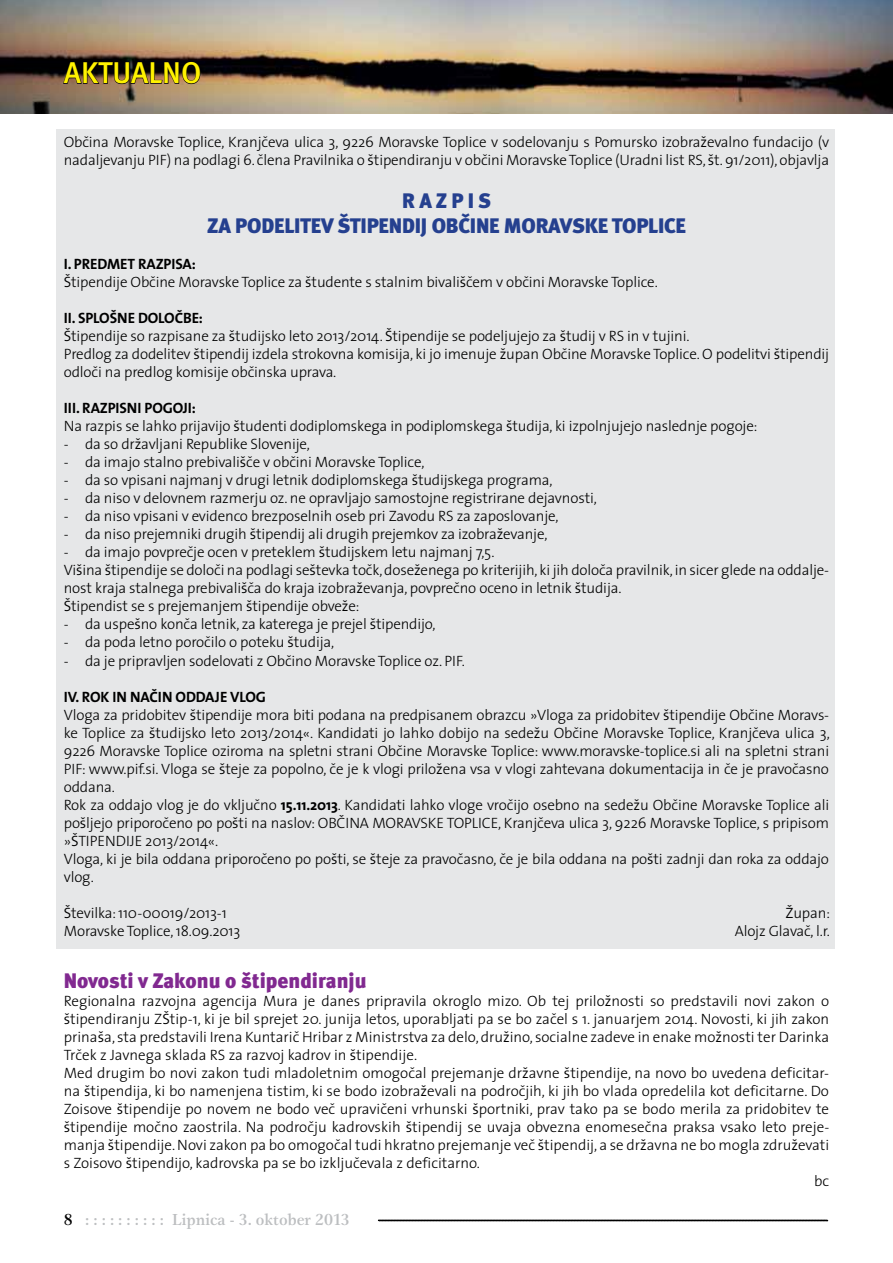
<style>
.page{position:relative;width:893px;height:1263px;background:#fff}
.page>*{position:absolute;margin:0;border:0;box-sizing:border-box;transform-origin:0 0}
.t1{font:30px "Meta Medium CE";color:#fff200}
.t2{font:21px/25.2px "Meta Black CELF";letter-spacing:-.01em;color:#25408f;text-align:center}
.t3{font:21px "Meta Black CELF";color:#812990}
.t4{font:500 16.5px "Gamma Itc TEE";color:#bcbec0}
.t5{font:300 15px/18px "The Sans OT";letter-spacing:-.01em;color:#000}
.t6{font:700 15px "The Sans OT";letter-spacing:-.01em;color:#000}
.s1{font-weight:700}
.s2{color:#000}
</style>
<div class="page">
<img style="left:0;top:0;width:893px;height:114px">
<svg style="left:378px;top:1219px;width:450px;height:2px"></svg>
<svg style="left:63px;top:0;width:138px;height:84px;background:#847565"></svg>
<div style="left:56px;top:130px;width:779px;height:819px;background:#e6e7e8"></div>
<h1 class="t1" style="left:64px;top:54px;width:139px">AKTUALNO</h1>
<p class="t5" style="left:64px;top:132px;width:767px">Občina Moravske Toplice, Kranjčeva ulica 3, 9226 Moravske Toplice v sodelovanju s Pomursko izobraževalno fundacijo (v nadaljevanju PIF) na podlagi 6. člena Pravilnika o štipendiranju v občini Moravske Toplice (Uradni list RS, št. 91/2011), objavlja</p>
<h2 class="t2" style="left:207px;top:188px;width:480px">R A Z P I S<br>ZA PODELITEV ŠTIPENDIJ OBČINE MORAVSKE TOPLICE</h2>
<p class="t6" style="left:64px;top:252px;width:134px">I. PREDMET RAZPISA:</p>
<p class="t5" style="left:64px;top:273px;width:595px">Štipendije Občine Moravske Toplice za študente s stalnim bivališčem v občini Moravske Toplice.</p>
<p class="t6" style="left:64px;top:306px;width:141px">II. SPLOŠNE DOLOČBE:</p>
<p class="t5" style="left:64px;top:327px;width:767px">Štipendije so razpisane za študijsko leto 2013/2014. Štipendije se podeljujejo za študij v RS in v tujini.<br>Predlog za dodelitev štipendij izdela strokovna komisija, ki jo imenuje župan Občine Moravske Toplice. O podelitvi štipendij odloči na predlog komisije občinska uprava.</p>
<p class="t6" style="left:64px;top:396px;width:134px">III. RAZPISNI POGOJI:</p>
<p class="t5" style="left:64px;top:417px;width:695px">Na razpis se lahko prijavijo študenti dodiplomskega in podiplomskega študija, ki izpolnjujejo naslednje pogoje:</p>
<p class="t5" style="left:64px;top:435px;width:248px">- da so državljani Republike Slovenije,</p>
<p class="t5" style="left:64px;top:453px;width:362px">- da imajo stalno prebivališče v občini Moravske Toplice,</p>
<p class="t5" style="left:64px;top:471px;width:490px">- da so vpisani najmanj v drugi letnik dodiplomskega študijskega programa,</p>
<p class="t5" style="left:64px;top:489px;width:535px">- da niso v delovnem razmerju oz. ne opravljajo samostojne registrirane dejavnosti,</p>
<p class="t5" style="left:64px;top:507px;width:496px">- da niso vpisani v evidenco brezposelnih oseb pri Zavodu RS za zaposlovanje,</p>
<p class="t5" style="left:64px;top:525px;width:485px">- da niso prejemniki drugih štipendij ali drugih prejemkov za izobraževanje,</p>
<p class="t5" style="left:64px;top:543px;width:767px">- da imajo povprečje ocen v preteklem študijskem letu najmanj 7,5.<br>Višina štipendije se določi na podlagi seštevka točk, doseženega po kriterijih, ki jih določa pravilnik, in sicer glede na oddalje&shy;nost kraja stalnega prebivališča do kraja izobraževanja, povprečno oceno in letnik študija.<br>Štipendist se s prejemanjem štipendije obveže:</p>
<p class="t5" style="left:64px;top:615px;width:373px">- da uspešno konča letnik, za katerega je prejel štipendijo,</p>
<p class="t5" style="left:64px;top:633px;width:272px">- da poda letno poročilo o poteku študija,</p>
<p class="t5" style="left:64px;top:651px;width:403px">- da je pripravljen sodelovati z Občino Moravske Toplice oz. PIF.</p>
<p class="t6" style="left:64px;top:684px;width:204px">IV. ROK IN NAČIN ODDAJE VLOG</p>
<p class="t5" style="left:64px;top:705px;width:768px">Vloga za pridobitev štipendije mora biti podana na predpisanem obrazcu »Vloga za pridobitev štipendije Občine Moravs&shy;ke Toplice za študijsko leto 2013/2014«. Kandidati jo lahko dobijo na sedežu Občine Moravske Toplice, Kranjčeva ulica 3, 9226 Moravske Toplice oziroma na spletni strani Občine Moravske Toplice: www.moravske-toplice.si ali na spletni strani PIF: www.pif.si. Vloga se šteje za popolno, če je k vlogi priložena vsa v vlogi zahtevana dokumentacija in če je pravočasno oddana.<br>Rok za oddajo vlog je do vključno <span class="s1">15.11.2013</span>. Kandidati lahko vloge vročijo osebno na sedežu Občine Moravske Toplice ali pošljejo priporočeno po pošti na naslov: OBČINA MORAVSKE TOPLICE, Kranjčeva ulica 3, 9226 Moravske Toplice, s pripisom »ŠTIPENDIJE 2013/2014«.<br>Vloga, ki je bila oddana priporočeno po pošti, se šteje za pravočasno, če je bila oddana na pošti zadnji dan roka za oddajo vlog.</p>
<p class="t5" style="left:64px;top:903px;width:165px">Številka: 110-00019/2013-1</p>
<p class="t5" style="left:785px;top:903px;width:46px">Župan:</p>
<p class="t5" style="left:64px;top:921px;width:178px">Moravske Toplice, 18.09.2013</p>
<p class="t5" style="left:735px;top:921px;width:97px">Alojz Glavač, l.r.</p>
<h2 class="t3" style="left:64px;top:968px;width:304px">Novosti v Zakonu o štipendiranju</h2>
<p class="t5" style="left:64px;top:991px;width:767px">Regionalna razvojna agencija Mura je danes pripravila okroglo mizo. Ob tej priložnosti so predstavili novi zakon o</p>
<p class="t5" style="left:64px;top:1009px;width:767px">štipendiranju ZŠtip-1, ki je bil sprejet 20. junija letos, uporabljati pa se bo začel s 1. januarjem 2014. Novosti, ki jih zakon</p>
<p class="t5" style="left:64px;top:1027px;width:767px">prinaša, sta predstavili Irena Kuntarič Hribar z Ministrstva za delo, družino, socialne zadeve in enake možnosti ter Darinka</p>
<p class="t5" style="left:64px;top:1045px;width:355px">Trček z Javnega sklada RS za razvoj kadrov in štipendije.</p>
<p class="t5" style="left:64px;top:1063px;width:767px">Med drugim bo novi zakon tudi mladoletnim omogočal prejemanje državne štipendije, na novo bo uvedena deficitar-</p>
<p class="t5" style="left:64px;top:1081px;width:767px">na štipendija, ki bo namenjena tistim, ki se bodo izobraževali na področjih, ki jih bo vlada opredelila kot deficitarne. Do</p>
<p class="t5" style="left:64px;top:1099px;width:767px">Zoisove štipendije po novem ne bodo več upravičeni vrhunski športniki, prav tako pa se bodo merila za pridobitev te</p>
<p class="t5" style="left:64px;top:1117px;width:767px">štipendije močno zaostrila. Na področju kadrovskih štipendij se uvaja obvezna enomesečna praksa vsako leto preje-</p>
<p class="t5" style="left:64px;top:1135px;width:767px">manja štipendije. Novi zakon pa bo omogočal tudi hkratno prejemanje več štipendij, a se državna ne bo mogla združevati</p>
<p class="t5" style="left:64px;top:1153px;width:418px">s Zoisovo štipendijo, kadrovska pa se bo izključevala z deficitarno.</p>
<p class="t5" style="left:814px;top:1171px;width:17px">bc</p>
<p class="t4" style="left:64px;top:1209px;width:288px"><span class="s2">8</span> : : : : : : : : : : Lipnica - 3. oktober 2013</p>
</div>
